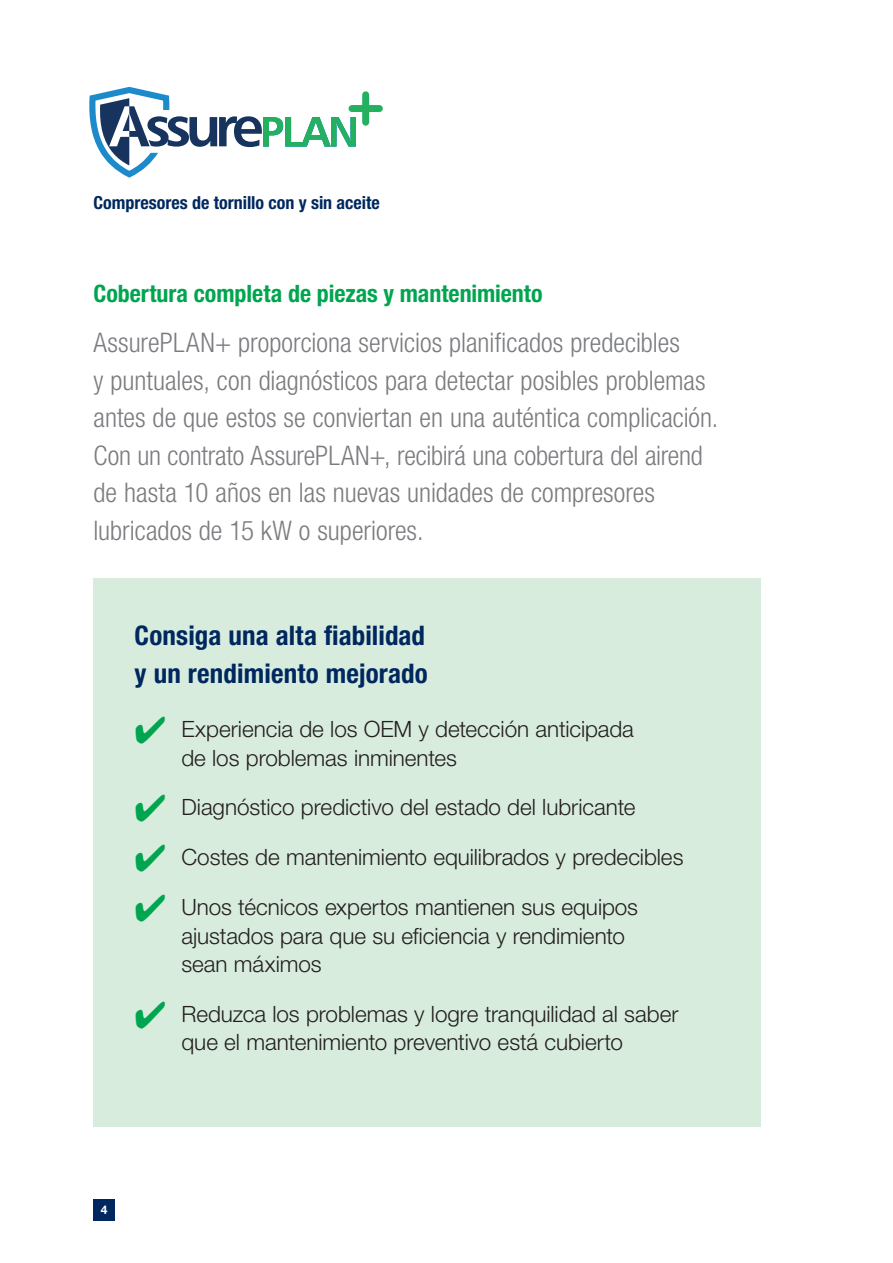
<style>
.page{position:relative;width:893px;height:1263px;background:#fff}
.page>*{position:absolute;margin:0;border:0;box-sizing:border-box;transform-origin:0 0}
.t1{font:300 condensed 27px/37.5px "Helvetica Neue LT Std";color:#7a7c7f}
.t2{font:700 condensed 27px/37.5px "Helvetica Neue LT Std";letter-spacing:.005em;color:#00285f}
.t3{font:700 condensed 24px "Helvetica Neue LT Std";color:#00a54f}
.t4{font:300 22.5px/28.5px "Helvetica Neue LT Std";letter-spacing:-.005em;color:#231f20}
.t5{font:700 condensed 18px "Helvetica Neue LT Std";color:#00285f}
.t6{font:700 12px "Helvetica Neue LT Std";color:#fff}
.s1{color:#00a54f}
</style>
<div class="page">
<svg style="left:89px;top:87px;width:294px;height:91px"></svg>
<div style="left:94px;top:578px;width:667px;height:549px;background:#d8ecdd"></div>
<div style="left:94px;top:1199px;width:21px;height:21px;background:#00285f"></div>
<p class="t5" style="left:94px;top:192px;width:288px">Compresores de tornillo con y sin aceite</p>
<p class="t3" style="left:94px;top:279px;width:451px">Cobertura completa de piezas y mantenimiento</p>
<p class="t1" style="left:94px;top:324px;width:626px">AssurePLAN+ proporciona servicios planificados predecibles<br>y puntuales, con diagnósticos para detectar posibles problemas antes de que estos se conviertan en una auténtica complicación.<br>Con un contrato AssurePLAN+, recibirá una cobertura del airend de hasta 10 años en las nuevas unidades de compresores lubricados de 15 kW o superiores.</p>
<p class="t2" style="left:135px;top:616px;width:295px">Consiga una alta fiabilidad y un rendimiento mejorado</p>
<p class="t4" style="left:181px;top:714px;width:454px;text-indent:-47px"><span class="s1">✔</span> Experiencia de los OEM y detección anticipada de los problemas inminentes</p>
<p class="t4" style="left:135px;top:793px;width:502px"><span class="s1">✔</span> Diagnóstico predictivo del estado del lubricante</p>
<p class="t4" style="left:135px;top:842px;width:550px"><span class="s1">✔</span> Costes de mantenimiento equilibrados y predecibles</p>
<p class="t4" style="left:181px;top:892px;width:458px;text-indent:-47px"><span class="s1">✔</span> Unos técnicos expertos mantienen sus equipos ajustados para que su eficiencia y rendimiento sean máximos</p>
<p class="t4" style="left:135px;top:999px;width:545px;text-align:center"><span class="s1">✔</span> Reduzca los problemas y logre tranquilidad al saber que el mantenimiento preventivo está cubierto</p>
<p class="t6" style="left:101px;top:1202px;width:8px">4</p>
</div>
